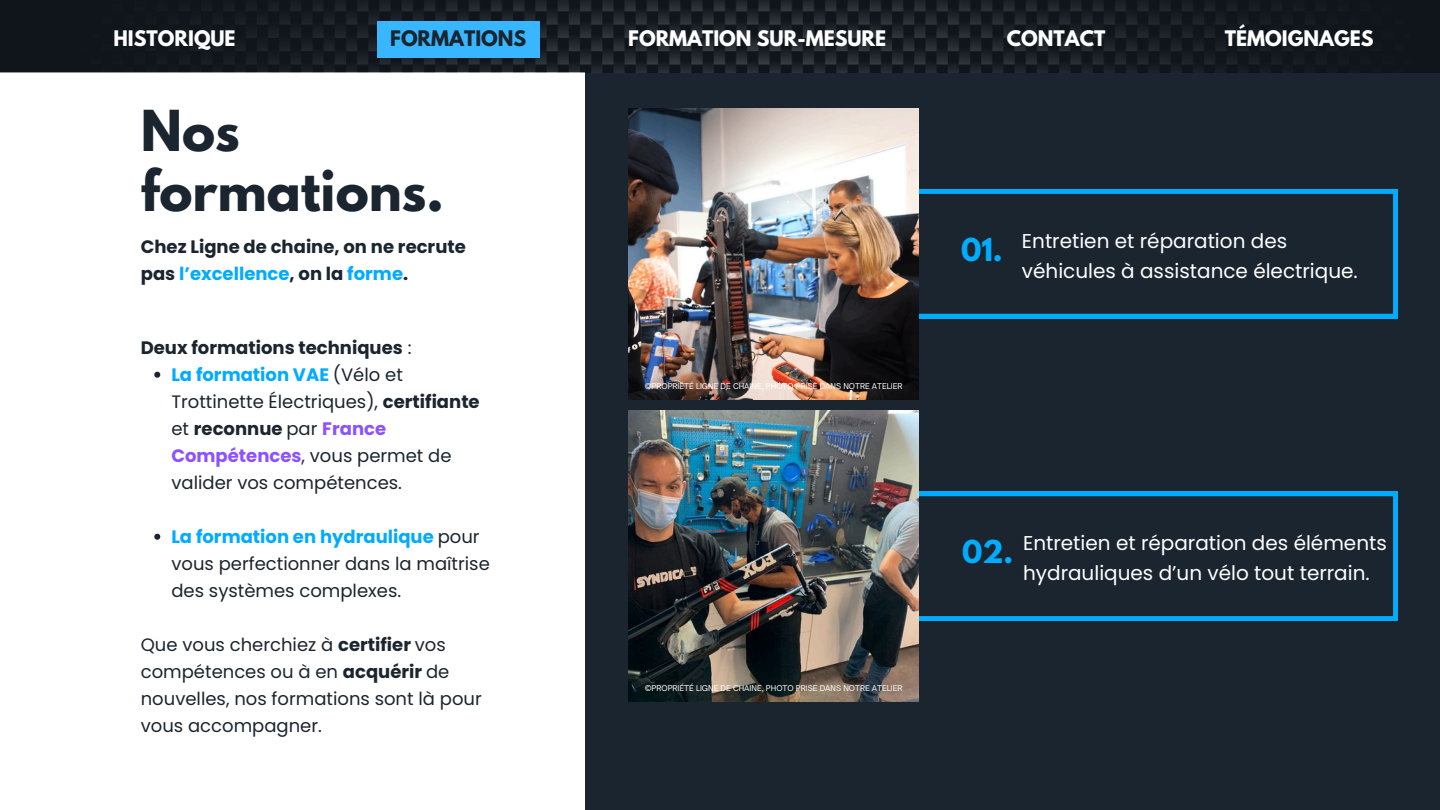
<style>
.page{position:relative;width:1440px;height:810px;background:#1b252f}
.page>*{position:absolute;margin:0;border:0;box-sizing:border-box;transform-origin:0 0}
.t1{font:700 50px/60px "League Spartan";color:#1b252f}
.t2{font:700 28px "League Spartan";color:#01acff}
.t3{font:20px/30px "Poppins";color:#fff}
.t4{font:700 19px "League Spartan";color:#fff}
.t5{font:700 19px "League Spartan";color:#1b252f}
.t6{font:18px/27px "Poppins";color:#1b252f}
.t7{font:700 18px/27px "Poppins";color:#1b252f}
.t8{font:7.6px "Open Sauce One";color:#fff}
.s1{color:#01acff}
.s2{font-weight:400}
.s3{font-weight:700;color:#01acff}
.s4{font-weight:700}
.s5{font-weight:700;color:#8c52ff}
</style>
<div class="page">
<svg style="left:918px;top:189px;width:480px;height:129px"></svg>
<svg style="left:918px;top:492px;width:480px;height:129px"></svg>
<img style="left:629px;top:108px;width:289px;height:291px">
<img style="left:629px;top:411px;width:289px;height:291px">
<div style="left:0;top:0;width:584px;height:810px;background:#fff"></div>
<img style="left:0;top:0;width:1440px;height:72px">
<div style="left:377px;top:21px;width:162px;height:36px;background:#38b6ff"></div>
<svg style="left:154px;top:372px;width:6px;height:6px"></svg>
<svg style="left:154px;top:534px;width:6px;height:6px"></svg>
<h2 class="t4" style="left:114px;top:29px;width:124px">HISTORIQUE</h2>
<h5 class="t5" style="left:390px;top:29px;width:138px">FORMATIONS</h5>
<p class="t4" style="left:628px;top:29px;width:260px">FORMATION SUR-MESURE</p>
<h5 class="t4" style="left:1007px;top:29px;width:100px">CONTACT</h5>
<p class="t4" style="left:1225px;top:29px;width:150px">TÉMOIGNAGES</p>
<p class="t1" style="left:141px;top:107px;width:305px">Nos formations.</p>
<p class="t7" style="left:141px;top:233px;width:327px">Chez Ligne de chaine, on ne recrute pas <span class="s1">l’excellence</span>, on la <span class="s1">forme</span>.</p>
<h3 class="t7" style="left:141px;top:334px;width:272px">Deux formations techniques <span class="s2">:</span></h3>
<h1 class="t6" style="left:171px;top:361px;width:310px"><span class="s3">La formation VAE</span> (Vélo et<br>Trottinette Électriques), <span class="s4">certifiante </span>et <span class="s4">reconnue</span> par <span class="s5">France<br>Compétences</span>, vous permet de valider vos compétences.</h1>
<h4 class="t6" style="left:171px;top:523px;width:320px"><span class="s3">La formation en hydraulique</span> pour vous perfectionner dans la maîtrise des systèmes complexes.</h4>
<h5 class="t6" style="left:141px;top:631px;width:343px">Que vous cherchiez à <span class="s4">certifier</span> vos compétences ou à en <span class="s4">acquérir</span> de nouvelles, nos formations sont là pour vous accompagner.</h5>
<p class="t8" style="left:645px;top:382px;width:259px">©PROPRIÉTÉ LIGNE DE CHAINE, PHOTO PRISE DANS NOTRE ATELIER</p>
<h2 class="t8" style="left:645px;top:684px;width:259px">©PROPRIÉTÉ LIGNE DE CHAINE, PHOTO PRISE DANS NOTRE ATELIER</h2>
<h3 class="t2" style="left:961px;top:235px;width:43px">01.</h3>
<h3 class="t3" style="left:1022px;top:226px;width:337px">Entretien et réparation des véhicules à assistance électrique.</h3>
<h3 class="t2" style="left:962px;top:538px;width:53px">02.</h3>
<h3 class="t3" style="left:1023px;top:528px;width:365px">Entretien et réparation des éléments hydrauliques d’un vélo tout terrain.</h3>
</div>
